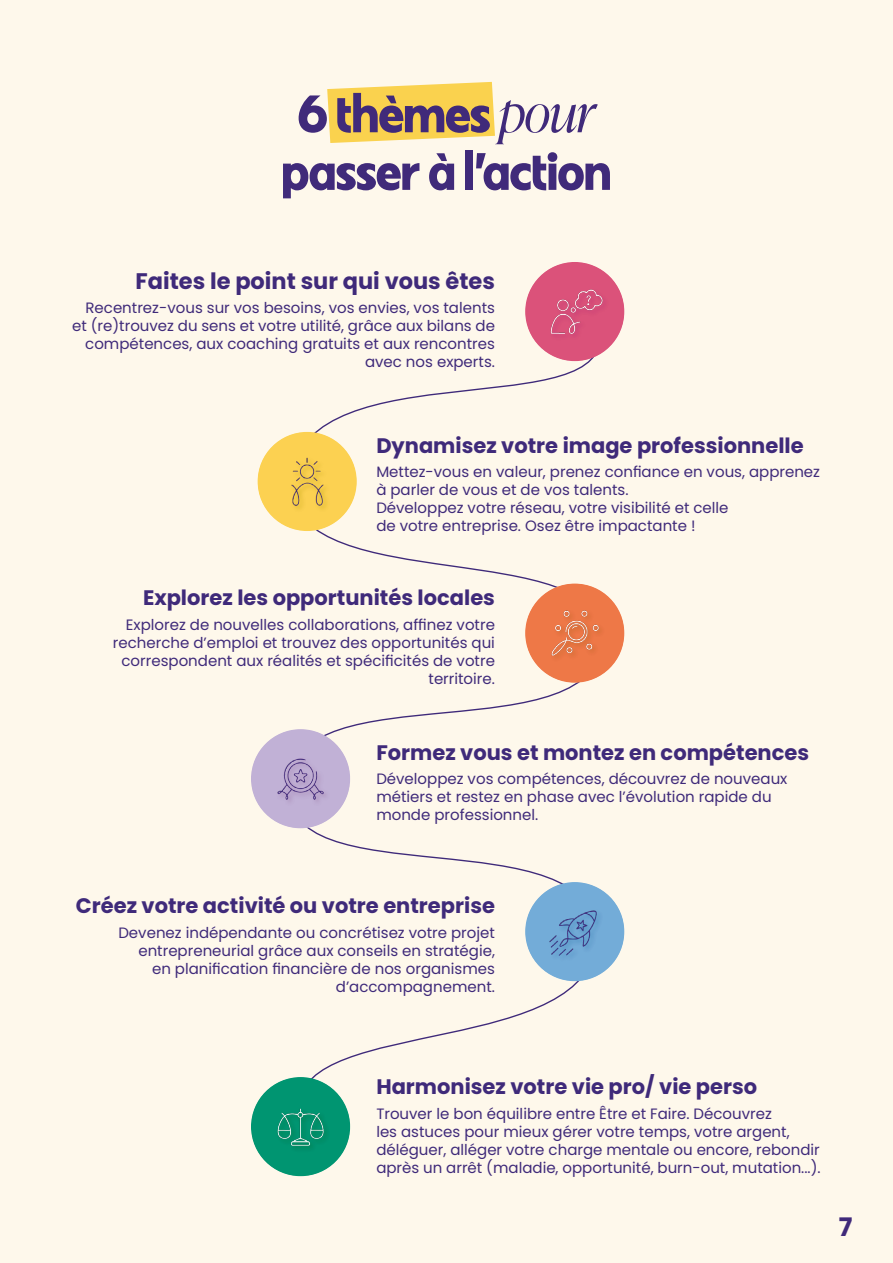
<style>
.page{position:relative;width:893px;height:1263px;background:#fef8eb}
.page>*{position:absolute;margin:0;border:0;box-sizing:border-box;transform-origin:0 0}
.t1{font:52.5px "VVDS Fifties S Exp S Bold";color:#402a7a}
.t2{font:700 25.5px "Poppins";color:#402a7a}
.t3{font:700 22.5px "Poppins";color:#3f2a7a}
.t4{font:700 21px "Poppins";color:#3f2a7a}
.t5{font:15px/18px "Poppins";color:#3f2a7a;text-align:right}
.s1{font-family:"Ivy Presto Display";font-weight:300;font-style:italic}
</style>
<div class="page">
<svg style="left:327px;top:82px;width:168px;height:61px;background:#fad662"></svg>
<svg style="left:272px;top:319px;width:331px;height:787px"></svg>
<div style="left:525px;top:262px;width:99px;height:99px;background:#db527a;border-radius:50%"></div>
<img style="left:550px;top:289px;width:53px;height:45px">
<div style="left:525px;top:583px;width:99px;height:100px;background:#ee7847;border-radius:50%"></div>
<img style="left:551px;top:610px;width:50px;height:48px">
<div style="left:525px;top:882px;width:99px;height:99px;background:#73acd8;border-radius:50%"></div>
<img style="left:549px;top:910px;width:50px;height:46px">
<div style="left:251px;top:1077px;width:99px;height:99px;background:#009571;border-radius:50%"></div>
<img style="left:277px;top:1108px;width:49px;height:40px">
<div style="left:251px;top:729px;width:99px;height:99px;background:#c1b1d6;border-radius:50%"></div>
<img style="left:277px;top:758px;width:49px;height:43px">
<div style="left:258px;top:432px;width:99px;height:99px;background:#fcd151;border-radius:50%"></div>
<img style="left:291px;top:457px;width:35px;height:51px">
<h1 class="t1" style="left:298px;top:82px;width:299px">6 thèmes <span class="s1">pour</span></h1>
<h1 class="t1" style="left:282px;top:140px;width:331px">passer à l’action</h1>
<h3 class="t3" style="left:136px;top:268px;width:361px">Faites le point sur qui vous êtes</h3>
<p class="t5" style="left:72px;top:299px;width:424px">Recentrez-vous sur vos besoins, vos envies, vos talents et (re)trouvez du sens et votre utilité, grâce aux bilans de compétences, aux coaching gratuits et aux rencontres avec nos experts.</p>
<h3 class="t4" style="left:376px;top:433px;width:429px">Dynamisez votre image professionnelle</h3>
<p class="t5" style="left:376px;top:463px;width:445px;text-align:left">Mettez-vous en valeur, prenez confiance en vous, apprenez à parler de vous et de vos talents.<br>Développez votre réseau, votre visibilité et celle<br>de votre entreprise. Osez être impactante !</p>
<h3 class="t4" style="left:143px;top:586px;width:353px">Explorez les opportunités locales</h3>
<p class="t5" style="left:113px;top:615px;width:384px">Explorez de nouvelles collaborations, affinez votre recherche d’emploi et trouvez des opportunités qui correspondent aux réalités et spécificités de votre territoire.</p>
<h3 class="t4" style="left:376px;top:740px;width:434px">Formez vous et montez en compétences</h3>
<p class="t5" style="left:376px;top:770px;width:413px;text-align:left">Développez vos compétences, découvrez de nouveaux métiers et restez en phase avec l’évolution rapide du monde professionnel.</p>
<h3 class="t4" style="left:76px;top:894px;width:421px">Créez votre activité ou votre entreprise</h3>
<p class="t5" style="left:118px;top:924px;width:378px">Devenez indépendante ou concrétisez votre projet entrepreneurial grâce aux conseils en stratégie, en planification financière de nos organismes d’accompagnement.</p>
<h3 class="t4" style="left:376px;top:1075px;width:382px">Harmonisez votre vie pro/ vie perso</h3>
<p class="t5" style="left:376px;top:1104px;width:446px;text-align:left">Trouver le bon équilibre entre Être et Faire. Découvrez<br>les astuces pour mieux gérer votre temps, votre argent, déléguer, alléger votre charge mentale ou encore, rebondir après un arrêt (maladie, opportunité, burn-out, mutation...).</p>
<h2 class="t2" style="left:839px;top:1212px;width:15px">7</h2>
</div>
